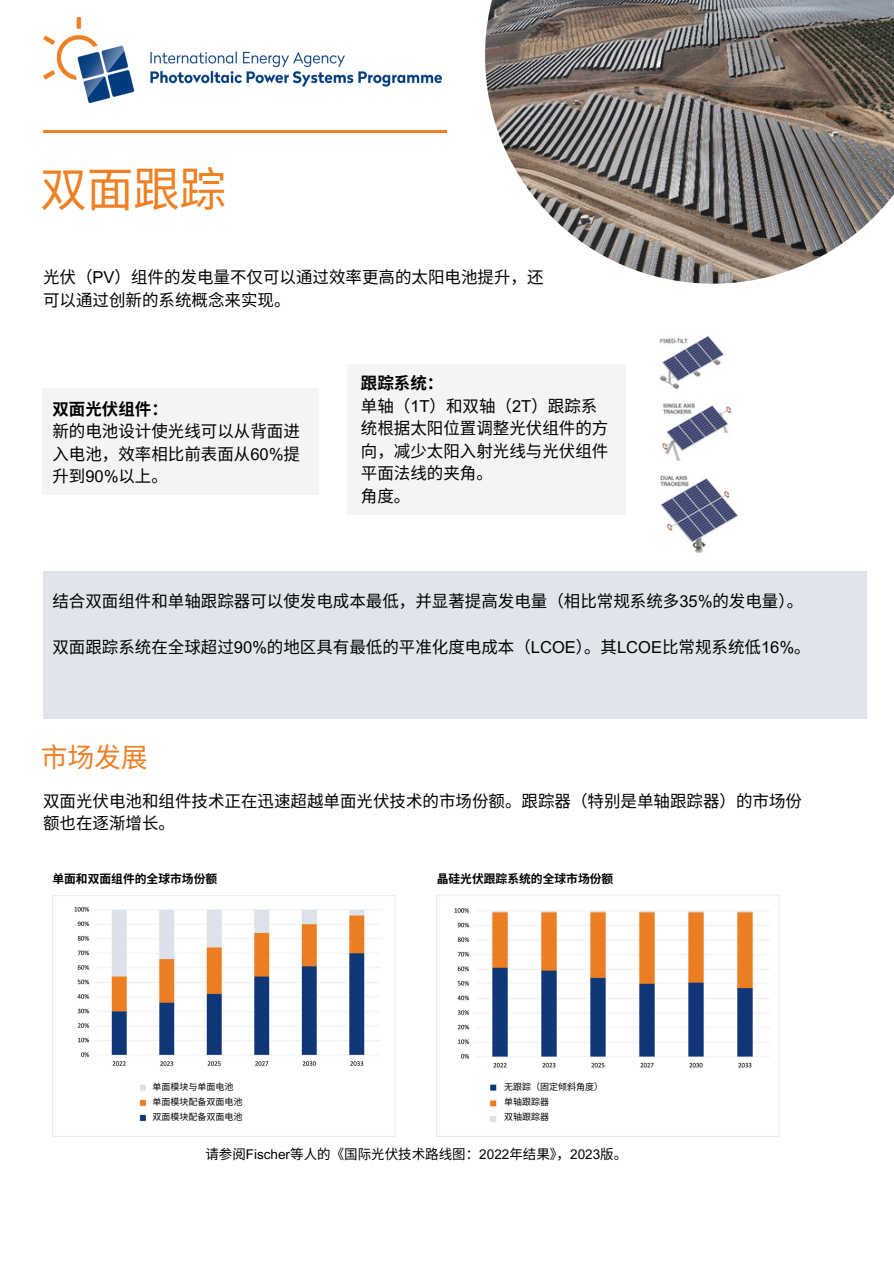
<style>
.page{position:relative;width:894px;height:1264px;background:#fff}
.page>*{position:absolute;margin:0;border:0;box-sizing:border-box;transform-origin:0 0}
.t1{font:46.8px "Noto Sans CJ Ksc";color:#ee8025}
.t2{font:27px "Noto Sans CJ Ksc";color:#ee8025}
.t3{font:16.5px/22.5px "Noto Sans CJ Ksc";color:#000}
.t4{font:13.5px "Noto Sans CJ Ksc";color:#000}
.t5{font:700 11.7px "Noto Sans CJ Ksc";color:#000}
.t6{font:9px "Noto Sans CJ Ksc";color:#000}
.s1{font-family:"Arial MT Pro"}
.s2{font-weight:700}
</style>
<div class="page">
<img style="left:485px;top:0;width:408px;height:284px">
<div style="left:43px;top:571px;width:823px;height:147px;background:#e1e5eb"></div>
<img style="left:659px;top:336px;width:79px;height:217px">
<hr style="left:43px;top:131px;width:403px;height:2px;background:#ee8025">
<img style="left:43px;top:18px;width:398px;height:84px">
<img style="left:52px;top:895px;width:343px;height:241px">
<img style="left:436px;top:895px;width:342px;height:241px">
<div style="left:42px;top:388px;width:277px;height:107px;background:#f2f4f6"></div>
<div style="left:347px;top:364px;width:279px;height:150px;background:#f2f4f6"></div>
<div style="left:146px;top:1079px;width:183px;height:51px;background:#fff"></div>
<div style="left:499px;top:1079px;width:184px;height:51px;background:#fff"></div>
<h3 class="t1" style="left:40px;top:151px;width:187px">双⾯跟踪</h3>
<h4 class="t3" style="left:43px;top:265px;width:502px">光伏（<span class="s1">PV</span>）组件的发电量不仅可以通过效率更⾼的太阳电池提升，还可以通过创新的系统概念来实现。</h4>
<h4 class="t3" style="left:52px;top:396px;width:249px"><span class="s2">双⾯光伏组件：<br></span>新的电池设计使光线可以从背面进⼊电池，效率相⽐前表⾯从<span class="s1">60%</span>提升到<span class="s1">90%</span>以上。</h4>
<h2 class="t3" style="left:361px;top:371px;width:249px"><span class="s2">跟踪系统：<br></span>单轴（<span class="s1">1T</span>）和双轴（<span class="s1">2T</span>）跟踪系统根据太阳位置调整光伏组件的⽅向，减少太阳入射光线与光伏组件平面法线的夹角。<br>⻆度。</h2>
<h6 class="t3" style="left:52px;top:589px;width:752px">结合双⾯组件和单轴跟踪器可以使发电成本最低，并显著提⾼发电量（相比常规系统多<span class="s1">35%</span>的发电量）。</h6>
<h6 class="t3" style="left:52px;top:634px;width:759px">双⾯跟踪系统在全球超过<span class="s1">90%</span>的地区具有最低的平准化度电成本（<span class="s1">LCOE</span>）。其<span class="s1">LCOE</span>⽐常规系统低<span class="s1">16%</span>。</h6>
<p class="t2" style="left:41px;top:736px;width:109px">市场发展</p>
<p class="t3" style="left:43px;top:788px;width:760px">双⾯光伏电池和组件技术正在迅速超越单⾯光伏技术的市场份额。跟踪器（特别是单轴跟踪器）的市场份额也在逐渐增⻓。</p>
<p class="t5" style="left:52px;top:869px;width:166px">单⾯和双⾯组件的全球市场份额</p>
<p class="t5" style="left:436px;top:869px;width:178px">晶硅光伏跟踪系统的全球市场份额</p>
<p class="t6" style="left:152px;top:1079px;width:83px">单面模块与单面电池</p>
<p class="t6" style="left:152px;top:1094px;width:92px">单面模块配备双面电池</p>
<p class="t6" style="left:152px;top:1109px;width:92px">双面模块配备双面电池</p>
<p class="t6" style="left:504px;top:1079px;width:101px">无跟踪（固定倾斜角度）</p>
<p class="t6" style="left:504px;top:1094px;width:47px">单轴跟踪器</p>
<h5 class="t6" style="left:504px;top:1109px;width:47px">双轴跟踪器</h5>
<h3 class="t4" style="left:205px;top:1143px;width:423px">请参阅<span class="s1">Fischer</span>等⼈的《国际光伏技术路线图：<span class="s1">2022</span>年结果》，<span class="s1">2023</span>版。</h3>
</div>
